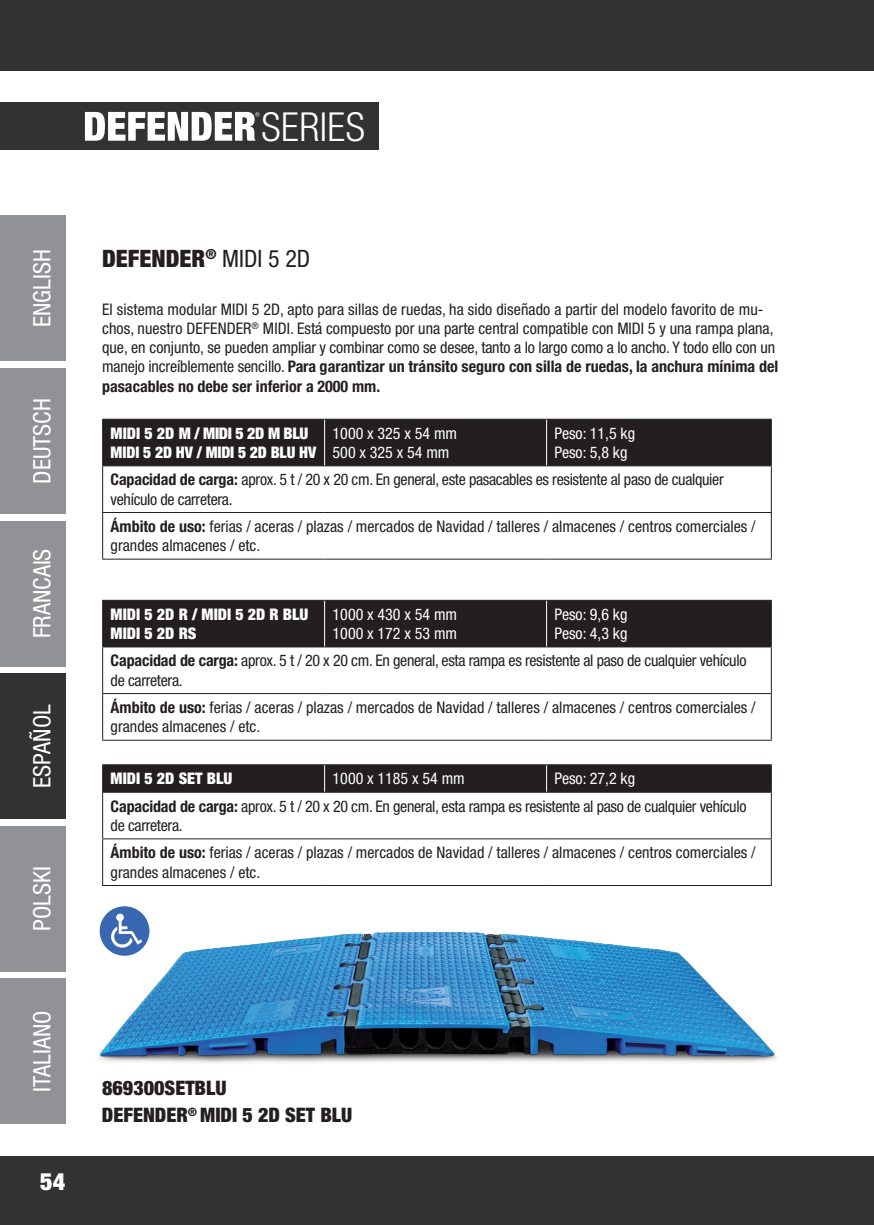
<style>
.page{position:relative;width:874px;height:1225px;background:#fff}
.page>*{position:absolute;margin:0;border:0;box-sizing:border-box;transform-origin:0 0}
.t1{font:300 condensed 40px "Helvetica Neue LT Pro";letter-spacing:.01em;color:#fff}
.t2{font:condensed 24px "Helvetica Neue LT Std";color:#fff}
.t3{font:900 condensed 24px "Helvetica Neue LT Pro";color:#231f20}
.t4{font:900 condensed 24px "Helvetica Neue LT Std";color:#fff}
.t5{font:900 condensed 20px "Helvetica Neue LT Std";color:#231f20}
.t6{font:condensed 16px/19.2px "Helvetica Neue LT Std";color:#231f20}
.t7{font:condensed 16px/19.2px "Helvetica Neue LT Std";letter-spacing:-.02em;color:#231f20}
.t8{font:condensed 16px/19.2px "Helvetica Neue LT Pro";color:#231f20}
.t9{font:700 condensed 16px/19.2px "Helvetica Neue LT Std";color:#231f20}
.t10{font:condensed 16px/19.2px "Helvetica Neue LT Std";color:#fff}
.t11{font:900 condensed 16px/19.2px "Helvetica Neue LT Std";color:#fff}
.s1{font-weight:400}
.s2{font-family:"Helvetica Neue LT Pro";font-weight:400}
.s3{font-weight:700}
.s4{color:#fff}
</style>
<div class="page">
<div style="left:0;top:1155px;width:873px;height:70px;background:#333233"></div>
<div style="left:0;top:0;width:873px;height:71px;background:#333233"></div>
<div style="left:0;top:215px;width:66px;height:146px;background:#909295"></div>
<div style="left:0;top:368px;width:66px;height:146px;background:#909295"></div>
<div style="left:0;top:521px;width:66px;height:145px;background:#909295"></div>
<div style="left:0;top:673px;width:66px;height:146px;background:#333233"></div>
<div style="left:0;top:826px;width:66px;height:145px;background:#909295"></div>
<div style="left:0;top:978px;width:66px;height:146px;background:#909295"></div>
<div style="left:0;top:102px;width:378px;height:47px;background:#333233"></div>
<svg style="left:85px;top:112px;width:174px;height:29px"></svg>
<div style="left:103px;top:420px;width:667px;height:45px;background:#231f20"></div>
<hr style="left:102px;top:419px;width:222px;height:1px;background:#231f20">
<hr style="left:102px;top:420px;width:1px;height:45px;background:#231f20">
<hr style="left:324px;top:419px;width:222px;height:1px;background:#231f20">
<hr style="left:546px;top:419px;width:225px;height:1px;background:#231f20">
<hr style="left:770px;top:420px;width:1px;height:45px;background:#231f20">
<hr style="left:102px;top:465px;width:222px;height:1px;background:#231f20">
<hr style="left:102px;top:466px;width:1px;height:46px;background:#231f20">
<hr style="left:324px;top:465px;width:222px;height:1px;background:#231f20">
<hr style="left:546px;top:465px;width:225px;height:1px;background:#231f20">
<hr style="left:770px;top:466px;width:1px;height:46px;background:#231f20">
<hr style="left:102px;top:512px;width:222px;height:1px;background:#231f20">
<hr style="left:102px;top:513px;width:1px;height:45px;background:#231f20">
<hr style="left:324px;top:512px;width:222px;height:1px;background:#231f20">
<hr style="left:546px;top:512px;width:225px;height:1px;background:#231f20">
<hr style="left:770px;top:513px;width:1px;height:45px;background:#231f20">
<hr style="left:102px;top:558px;width:222px;height:1px;background:#231f20">
<hr style="left:324px;top:558px;width:222px;height:1px;background:#231f20">
<hr style="left:546px;top:558px;width:225px;height:1px;background:#231f20">
<hr style="left:324px;top:420px;width:1px;height:45px;background:#fff">
<hr style="left:546px;top:420px;width:1px;height:45px;background:#fff">
<div style="left:103px;top:601px;width:667px;height:45px;background:#231f20"></div>
<hr style="left:102px;top:600px;width:222px;height:1px;background:#231f20">
<hr style="left:102px;top:601px;width:1px;height:45px;background:#231f20">
<hr style="left:324px;top:600px;width:222px;height:1px;background:#231f20">
<hr style="left:546px;top:600px;width:225px;height:1px;background:#231f20">
<hr style="left:770px;top:601px;width:1px;height:45px;background:#231f20">
<hr style="left:102px;top:646px;width:222px;height:1px;background:#231f20">
<hr style="left:102px;top:647px;width:1px;height:46px;background:#231f20">
<hr style="left:324px;top:646px;width:222px;height:1px;background:#231f20">
<hr style="left:546px;top:646px;width:225px;height:1px;background:#231f20">
<hr style="left:770px;top:647px;width:1px;height:46px;background:#231f20">
<hr style="left:102px;top:693px;width:222px;height:1px;background:#231f20">
<hr style="left:102px;top:694px;width:1px;height:45px;background:#231f20">
<hr style="left:324px;top:693px;width:222px;height:1px;background:#231f20">
<hr style="left:546px;top:693px;width:225px;height:1px;background:#231f20">
<hr style="left:770px;top:694px;width:1px;height:45px;background:#231f20">
<hr style="left:102px;top:739px;width:222px;height:1px;background:#231f20">
<hr style="left:324px;top:739px;width:222px;height:1px;background:#231f20">
<hr style="left:546px;top:739px;width:225px;height:1px;background:#231f20">
<hr style="left:324px;top:601px;width:1px;height:45px;background:#fff">
<hr style="left:546px;top:601px;width:1px;height:45px;background:#fff">
<img style="left:98px;top:931px;width:679px;height:132px">
<hr style="left:102px;top:764px;width:222px;height:1px;background:#231f20">
<hr style="left:324px;top:764px;width:222px;height:1px;background:#231f20">
<hr style="left:546px;top:764px;width:225px;height:1px;background:#231f20">
<hr style="left:102px;top:792px;width:1px;height:46px;background:#231f20">
<hr style="left:770px;top:792px;width:1px;height:46px;background:#231f20">
<hr style="left:102px;top:838px;width:222px;height:1px;background:#231f20">
<hr style="left:102px;top:839px;width:1px;height:46px;background:#231f20">
<hr style="left:324px;top:838px;width:222px;height:1px;background:#231f20">
<hr style="left:546px;top:838px;width:225px;height:1px;background:#231f20">
<hr style="left:770px;top:839px;width:1px;height:46px;background:#231f20">
<hr style="left:102px;top:885px;width:222px;height:1px;background:#231f20">
<hr style="left:324px;top:885px;width:222px;height:1px;background:#231f20">
<hr style="left:546px;top:885px;width:225px;height:1px;background:#231f20">
<div style="left:102px;top:765px;width:669px;height:27px;background:#231f20"></div>
<img style="left:98px;top:906px;width:70px;height:90px">
<h1 class="t1" style="left:261px;top:104px;width:105px">SERIES</h1>
<h2 class="t2" style="left:28px;top:327px;width:79px;rotate:-90deg">ENGLISH</h2>
<h2 class="t2" style="left:28px;top:483px;width:87px;rotate:-90deg">DEUTSCH</h2>
<h2 class="t2" style="left:28px;top:638px;width:91px;rotate:-90deg">FRANCAIS</h2>
<h2 class="t2" style="left:28px;top:787px;width:85px;rotate:-90deg">ESPAÑOL</h2>
<h2 class="t2" style="left:28px;top:931px;width:66px;rotate:-90deg">POLSKI</h2>
<h2 class="t2" style="left:28px;top:1091px;width:82px;rotate:-90deg">ITALIANO</h2>
<h2 class="t4" style="left:40px;top:1166px;width:26px">54</h2>
<h2 class="t3" style="left:102px;top:244px;width:209px">DEFENDER<sup>®</sup> <span class="s1">MIDI 5 2D</span></h2>
<p class="t8" style="left:102px;top:299px;width:674px">El sistema modular MIDI 5 2D, apto para sillas de ruedas, ha sido diseñado a partir del modelo favorito de mu&shy;chos, nuestro DEFENDER<sup>®</sup> MIDI. Está compuesto por una parte central compatible con MIDI 5 y una rampa plana, que, en conjunto, se pueden ampliar y combinar como se desee, tanto a lo largo como a lo ancho. Y todo ello con un</p>
<p class="t9" style="left:102px;top:357px;width:677px"><span class="s2">manejo increíblemente sencillo.</span> Para garantizar un tránsito seguro con silla de ruedas, la anchura mínima del pasacables no debe ser inferior a 2000 mm.</p>
<p class="t11" style="left:111px;top:423px;width:207px">MIDI 5 2D M / MIDI 5 2D M BLU<br>MIDI 5 2D HV / MIDI 5 2D BLU HV</p>
<p class="t10" style="left:332px;top:423px;width:126px">1000 x 325 x 54 mm<br>500 x 325 x 54 mm</p>
<p class="t10" style="left:554px;top:423px;width:82px">Peso: 11,5 kg<br>Peso: 5,8 kg</p>
<p class="t7" style="left:111px;top:470px;width:614px"><span class="s3">Capacidad de carga:</span> aprox. 5 t / 20 x 20 cm. En general, este pasacables es resistente al paso de cualquier vehículo de carretera.</p>
<p class="t6" style="left:111px;top:516px;width:646px"><span class="s3">Ámbito de uso:</span> ferias / aceras / plazas / mercados de Navidad / talleres / almacenes / centros comerciales / grandes almacenes / etc.</p>
<p class="t11" style="left:111px;top:604px;width:199px">MIDI 5 2D R / MIDI 5 2D R BLU<br>MIDI 5 2D RS</p>
<p class="t10" style="left:332px;top:604px;width:126px">1000 x 430 x 54 mm<br>1000 x 172 x 53 mm</p>
<p class="t10" style="left:554px;top:604px;width:74px">Peso: 9,6 kg<br>Peso: 4,3 kg</p>
<p class="t7" style="left:111px;top:651px;width:637px"><span class="s3">Capacidad de carga:</span> aprox. 5 t / 20 x 20 cm. En general, esta rampa es resistente al paso de cualquier vehículo de carretera.</p>
<p class="t6" style="left:111px;top:697px;width:646px"><span class="s3">Ámbito de uso:</span> ferias / aceras / plazas / mercados de Navidad / talleres / almacenes / centros comerciales / grandes almacenes / etc.</p>
<p class="t11" style="left:111px;top:768px;width:123px">MIDI 5 2D SET BLU</p>
<p class="t10" style="left:332px;top:769px;width:134px">1000 x 1185 x 54 mm</p>
<p class="t7" style="left:111px;top:764px;width:637px;line-height:27.4px;text-indent:443px"><span class="s4">Peso: 27,2 kg<br></span><span class="s3">Capacidad de carga:</span> aprox. 5 t / 20 x 20 cm. En general, esta rampa es resistente al paso de cualquier vehículo</p>
<p class="t6" style="left:111px;top:811px;width:646px;line-height:27.4px">de carretera.<br><span class="s3">Ámbito de uso:</span> ferias / aceras / plazas / mercados de Navidad / talleres / almacenes / centros comerciales /</p>
<p class="t6" style="left:111px;top:862px;width:151px">grandes almacenes / etc.</p>
<p class="t5" style="left:102px;top:1075px;width:126px">869300SETBLU</p>
<p class="t5" style="left:102px;top:1102px;width:252px">DEFENDER<sup>®</sup> MIDI 5 2D SET BLU</p>
</div>
